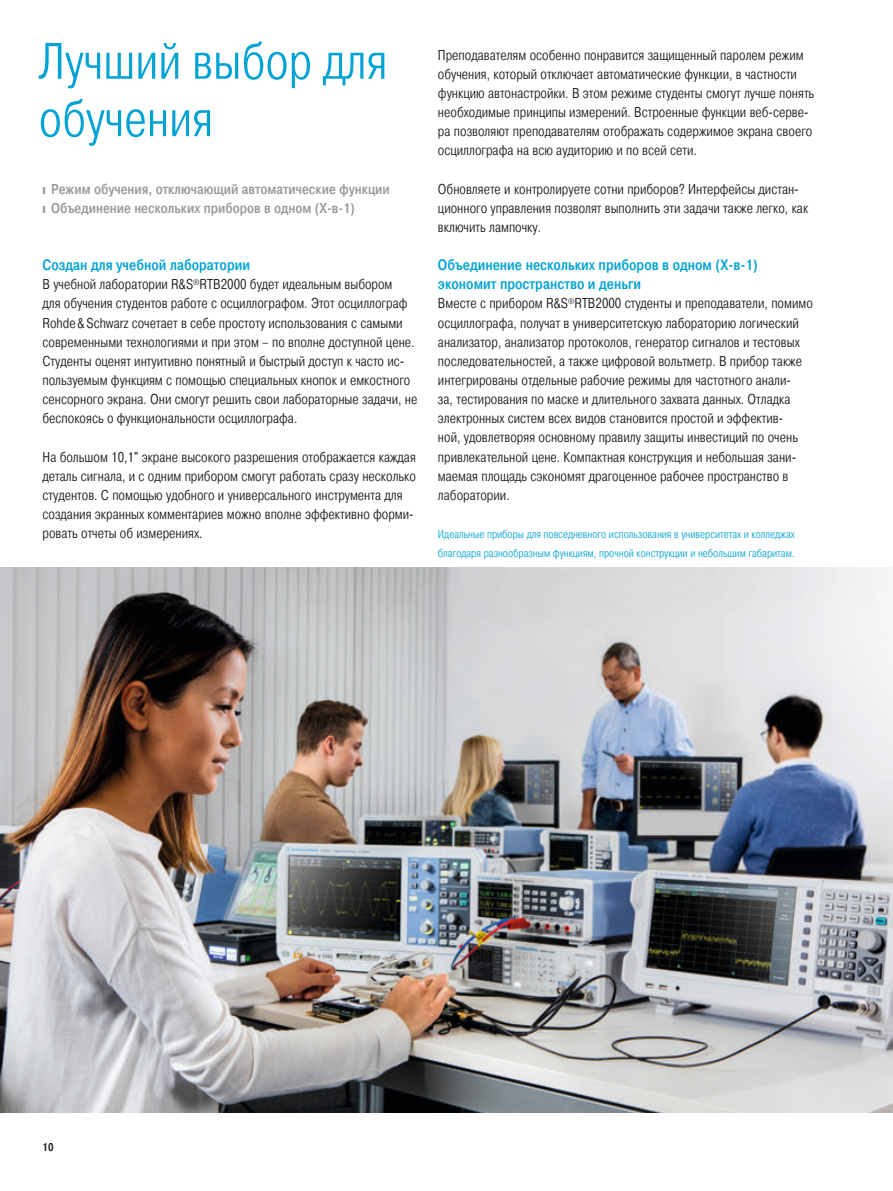
<style>
.page{position:relative;width:893px;height:1191px;background:#fff}
.page>*{position:absolute;margin:0;border:0;box-sizing:border-box;transform-origin:0 0}
.t1{font:300 51px/57.4px "Pragmatica Cond";color:#00a3d3}
.t2{font:500 15px/19.2px "Pragmatica Cond";color:#00a3d3}
.t3{font:300 14.25px/19.2px "Pragmatica Cond";color:#131413}
.t4{font:500 14.25px/19.2px "Pragmatica Cond";color:#999}
.t5{font:300 11.25px/19.2px "Pragmatica Cond";color:#00a3d3}
.t6{font:500 11.25px "Pragmatica Cond";color:#131413}
.s1{font-family:"Linotype Univers 330";font-weight:300}
</style>
<div class="page">
<img style="left:0;top:567px;width:893px;height:545px">
<h1 class="t1" style="left:39px;top:33px;width:350px">Лучший выбор для обучения</h1>
<p class="t4" style="left:43px;top:179px;width:349px"><span class="s1">❙</span> Режим обучения, отключающий автоматические функции <span class="s1">❙</span> Объединение нескольких приборов в одном (X-в-1)</p>
<p class="t2" style="left:43px;top:256px;width:209px">Создан для учебной лаборатории</p>
<p class="t3" style="left:43px;top:275px;width:376px">В учебной лаборатории R&amp;S<sup>®</sup>RTB2000 будет идеальным выбором<br>для обучения студентов работе с осциллографом. Этот осциллограф Rohde&amp;Schwarz сочетает в себе простоту использования с самыми современными технологиями и при этом – по вполне доступной цене.<br>Студенты оценят интуитивно понятный и быстрый доступ к часто ис&shy;пользуемым функциям с помощью специальных кнопок и емкостного сенсорного экрана. Они смогут решить свои лабораторные задачи, не беспокоясь о функциональности осциллографа.</p>
<p class="t3" style="left:43px;top:447px;width:375px">На большом 10,1" экране высокого разрешения отображается каждая деталь сигнала, и с одним прибором смогут работать сразу несколько студентов. С помощью удобного и универсального инструмента для создания экранных комментариев можно вполне эффективно форми&shy;ровать отчеты об измерениях.</p>
<p class="t3" style="left:438px;top:45px;width:378px">Преподавателям особенно понравится защищенный паролем режим обучения, который отключает автоматические функции, в частности функцию автонастройки. В этом режиме студенты смогут лучше понять необходимые принципы измерений. Встроенные функции веб-серве&shy;ра позволяют преподавателям отображать содержимое экрана своего осциллографа на всю аудиторию и по всей сети.</p>
<p class="t3" style="left:438px;top:179px;width:372px">Обновляете и контролируете сотни приборов? Интерфейсы дистан&shy;ционного управления позволят выполнить эти задачи также легко, как включить лампочку.</p>
<p class="t2" style="left:438px;top:256px;width:321px">Объединение нескольких приборов в одном (X-в-1) экономит пространство и деньги</p>
<p class="t3" style="left:438px;top:294px;width:376px">Вместе с прибором R&amp;S<sup>®</sup>RTB2000 студенты и преподаватели, помимо осциллографа, получат в университетскую лабораторию логический анализатор, анализатор протоколов, генератор сигналов и тестовых последовательностей, а также цифровой вольтметр. В прибор также интегрированы отдельные рабочие режимы для частотного анали-<br>за, тестирования по маске и длительного захвата данных. Отладка электронных систем всех видов становится простой и эффектив-<br>ной, удовлетворяя основному правилу защиты инвестиций по очень привлекательной цене. Компактная конструкция и небольшая зани&shy;маемая площадь сэкономят драгоценное рабочее пространство в лаборатории.</p>
<p class="t5" style="left:438px;top:525px;width:358px">Идеальные приборы для повседневного использования в университетах и колледжах благодаря разнообразным функциям, прочной конструкции и небольшим габаритам.</p>
<p class="t6" style="left:43px;top:1140px;width:12px">10</p>
</div>
